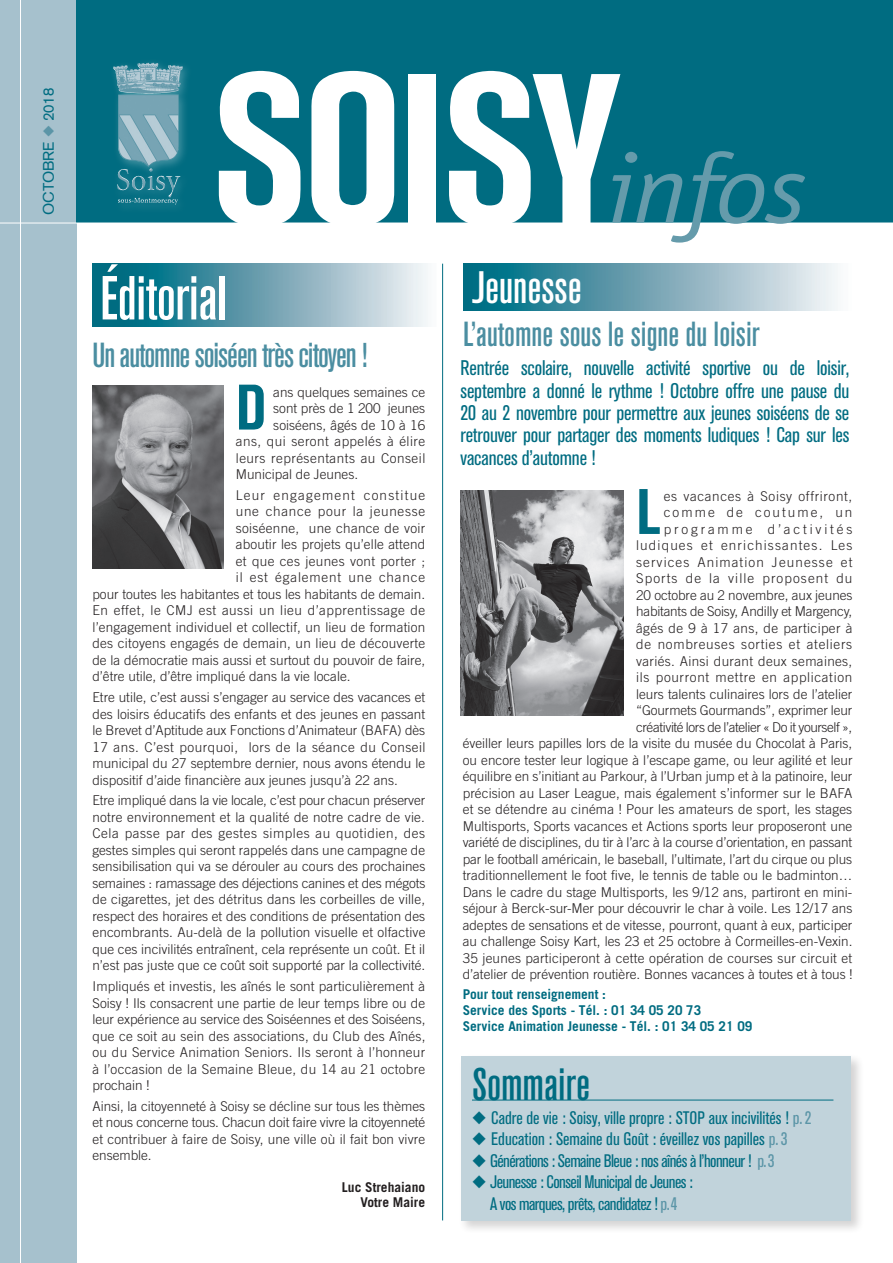
<style>
.page{position:relative;width:893px;height:1263px;background:#fff}
.page>*{position:absolute;margin:0;border:0;box-sizing:border-box;transform-origin:0 0}
.t1{font:700 condensed 211.5px "Akzidenz Grotesk BQ";letter-spacing:-.025em;color:#fff}
.t2{font:700 condensed 63.6px "Akzidenz Grotesk BQ";color:#006c81}
.t3{font:500 condensed 61.5px "Akzidenz Grotesk BQ";letter-spacing:-.01em;color:#fff}
.t4{font:500 condensed 45px "Akzidenz Grotesk BQ";color:#006c81}
.t5{font:500 condensed 45px "Akzidenz Grotesk BQ";color:#fff}
.t6{font:500 condensed 34.5px "Akzidenz Grotesk BQ";color:#4b8ea1}
.t7{font:500 condensed 34.5px "Akzidenz Grotesk BQ";letter-spacing:-.03em;color:#4b8ea1}
.t8{font:condensed 21px/22.5px "Akzidenz Grotesk BQ";letter-spacing:-.005em;color:#006c81;text-align:justify}
.t9{font:condensed 18px/21.6px "Akzidenz Grotesk BQ";letter-spacing:-.03em;color:#006c81;text-align:center}
.t10{font:condensed 18px "Akzidenz Grotesk BQ";color:#006c81}
.t11{font:15px "Akzidenz Grotesk";color:#006c81}
.t12{font:300 13.5px/16.5px "Trade Gothic";letter-spacing:.005em;color:#231f20;text-align:justify}
.t13{font:300 13.5px "Trade Gothic";letter-spacing:.035em;color:#231f20}
.t14{font:700 13.5px/15.8px "Trade Gothic";color:#006c81}
.t15{font:300 13.5px "Trade Gothic";letter-spacing:.03em;color:#231f20}
.t16{font:300 13.5px "Trade Gothic";letter-spacing:.09em;color:#231f20}
.t17{font:300 13.5px "Trade Gothic";letter-spacing:.055em;color:#231f20}
.t18{font:300 13.5px "Trade Gothic";letter-spacing:.065em;color:#231f20}
.t19{font:700 13.5px/15px "Trade Gothic";color:#231f20;text-align:right}
.s1{color:#5b95a7}
.s2{font-family:"Officina Sans";font-weight:400;font-style:italic;font-stretch:normal;font-size:98.55px;color:#659bab}
</style>
<div class="page">
<div style="left:459px;top:1053px;width:406px;height:181px;background:#231f20;opacity:.2"></div>
<div style="left:461px;top:1056px;width:389px;height:164px;background:#c1d3db"></div>
<div style="left:463px;top:264px;width:390px;height:46px;background:linear-gradient(to right,#00627b,#fff5f8)"></div>
<div style="left:0;top:0;width:77px;height:1263px;background:#a6c1cd"></div>
<div style="left:77px;top:0;width:816px;height:223px;background:#006c81"></div>
<div style="left:108px;top:58px;width:85px;height:156px;background:#fff;opacity:.26"></div>
<img style="left:113px;top:63px;width:40px;height:31px">
<hr style="left:442px;top:264px;width:1px;height:956px;background:#006c81">
<hr style="left:20px;top:0;width:1px;height:1263px;background:#fff">
<hr style="left:0;top:223px;width:893px;height:1px;background:#fff">
<hr style="left:472px;top:1100px;width:361px;height:1px;background:#006c81">
<svg style="left:92px;top:263px;width:336px;height:64px;background:#69a3b2"></svg>
<img style="left:92px;top:386px;width:131px;height:182px">
<img style="left:461px;top:490px;width:162px;height:226px">
<p class="t11" style="left:40px;top:215px;width:129px;rotate:-90deg">OCTOBRE <span class="s1">◆</span> 2018</p>
<h1 class="t1" style="left:211px;top:29px;width:598px">SOISY<span class="s2">infos</span></h1>
<h3 class="t3" style="left:100px;top:263px;width:129px">Éditorial</h3>
<h3 class="t7" style="left:92px;top:335px;width:277px">Un automne soiséen très citoyen !</h3>
<h2 class="t2" style="left:236px;top:371px;width:32px">D</h2>
<p class="t12" style="left:273px;top:383px;width:153px">ans quelques semaines ce</p>
<p class="t12" style="left:273px;top:400px;width:153px">sont près de 1 200 jeunes</p>
<p class="t12" style="left:273px;top:416px;width:153px">soiséens, âgés de 10 à 16</p>
<p class="t13" style="left:236px;top:433px;width:191px">ans, qui seront appelés à élire</p>
<p class="t13" style="left:236px;top:450px;width:191px">leurs représentants au Conseil</p>
<p class="t12" style="left:236px;top:466px;width:124px">Municipal de Jeunes.</p>
<p class="t16" style="left:236px;top:487px;width:191px">Leur engagement constitue</p>
<p class="t17" style="left:236px;top:503px;width:191px">une chance pour la jeunesse</p>
<p class="t12" style="left:236px;top:520px;width:191px">soiséenne, une chance de voir</p>
<p class="t12" style="left:236px;top:536px;width:191px">aboutir les projets qu’elle attend</p>
<p class="t15" style="left:236px;top:553px;width:191px">et que ces jeunes vont porter ;</p>
<p class="t18" style="left:236px;top:569px;width:191px">il est également une chance</p>
<p class="t12" style="left:92px;top:585px;width:334px">pour toutes les habitantes et tous les habitants de demain.</p>
<p class="t13" style="left:92px;top:602px;width:334px">En effet, le CMJ est aussi un lieu d’apprentissage de</p>
<p class="t12" style="left:92px;top:618px;width:334px">l’engagement individuel et collectif, un lieu de formation</p>
<p class="t12" style="left:92px;top:635px;width:334px">des citoyens engagés de demain, un lieu de découverte</p>
<p class="t12" style="left:92px;top:651px;width:334px">de la démocratie mais aussi et surtout du pouvoir de faire,</p>
<p class="t12" style="left:92px;top:668px;width:260px">d’être utile, d’être impliqué dans la vie locale.</p>
<p class="t12" style="left:92px;top:689px;width:334px">Etre utile, c’est aussi s’engager au service des vacances et des loisirs éducatifs des enfants et des jeunes en passant le Brevet d’Aptitude aux Fonctions d’Animateur (BAFA) dès 17 ans. C’est pourquoi, lors de la séance du Conseil municipal du 27 septembre dernier, nous avons étendu le dispositif d’aide financière aux jeunes jusqu’à 22 ans.</p>
<p class="t12" style="left:92px;top:792px;width:334px">Etre impliqué dans la vie locale, c’est pour chacun préserver notre environnement et la qualité de notre cadre de vie.<br>Cela passe par des gestes simples au quotidien, des gestes simples qui seront rappelés dans une campagne de sensibilisation qui va se dérouler au cours des prochaines semaines : ramassage des déjections canines et des mégots de cigarettes, jet des détritus dans les corbeilles de ville, respect des horaires et des conditions de présentation des encombrants. Au-delà de la pollution visuelle et olfactive que ces incivilités entraînent, cela représente un coût. Et il n’est pas juste que ce coût soit supporté par la collectivité.</p>
<p class="t12" style="left:92px;top:978px;width:334px">Impliqués et investis, les aînés le sont particulièrement à Soisy ! Ils consacrent une partie de leur temps libre ou de leur expérience au service des Soiséennes et des Soiséens, que ce soit au sein des associations, du Club des Aînés, ou du Service Animation Seniors. Ils seront à l’honneur à l’occasion de la Semaine Bleue, du 14 au 21 octobre prochain !</p>
<p class="t12" style="left:92px;top:1097px;width:334px">Ainsi, la citoyenneté à Soisy se décline sur tous les thèmes et nous concerne tous. Chacun doit faire vivre la citoyenneté et contribuer à faire de Soisy, une ville où il fait bon vivre ensemble.</p>
<p class="t19" style="left:342px;top:1179px;width:85px">Luc Strehaiano<br>Votre Maire</p>
<h3 class="t5" style="left:472px;top:262px;width:111px">Jeunesse</h3>
<h3 class="t6" style="left:463px;top:315px;width:298px">L’automne sous le signe du loisir</h3>
<p class="t8" style="left:461px;top:357px;width:390px">Rentrée scolaire, nouvelle activité sportive ou de loisir, septembre a donné le rythme ! Octobre offre une pause du 20 au 2 novembre pour permettre aux jeunes soiséens de se retrouver pour partager des moments ludiques ! Cap sur les vacances d’automne !</p>
<h2 class="t2" style="left:636px;top:475px;width:25px">L</h2>
<p class="t12" style="left:463px;top:488px;width:391px;text-align:right">es vacances à Soisy offriront,<br>comme de coutume, un<br>programme d’activités<br>ludiques et enrichissantes. Les<br>services Animation Jeunesse et<br>Sports de la ville proposent du<br>20 octobre au 2 novembre, aux jeunes<br>habitants de Soisy, Andilly et Margency,<br>âgés de 9 à 17 ans, de participer à<br>de nombreuses sorties et ateliers<br>variés. Ainsi durant deux semaines,<br>ils pourront mettre en application<br>leurs talents culinaires lors de l’atelier<br>“Gourmets Gourmands”, exprimer leur<br>créativité lors de l’atelier « Do it yourself »,<br>éveiller leurs papilles lors de la visite du musée du Chocolat à Paris, ou encore tester leur logique à l’escape game, ou leur agilité et leur équilibre en s’initiant au Parkour, à l’Urban jump et à la patinoire, leur précision au Laser League, mais également s’informer sur le BAFA et se détendre au cinéma ! Pour les amateurs de sport, les stages Multisports, Sports vacances et Actions sports leur proposeront une variété de disciplines, du tir à l’arc à la course d’orientation, en passant par le football américain, le baseball, l’ultimate, l’art du cirque ou plus traditionnellement le foot five, le tennis de table ou le badminton… Dans le cadre du stage Multisports, les 9/12 ans, partiront en mini&shy;séjour à Berck-sur-Mer pour découvrir le char à voile. Les 12/17 ans adeptes de sensations et de vitesse, pourront, quant à eux, participer au challenge Soisy Kart, les 23 et 25 octobre à Cormeilles-en-Vexin.<br>35 jeunes participeront à cette opération de courses sur circuit et d’atelier de prévention routière. Bonnes vacances à toutes et à tous !</p>
<p class="t14" style="left:463px;top:986px;width:291px">Pour tout renseignement :<br>Service des Sports - Tél. : 01 34 05 20 73<br>Service Animation Jeunesse - Tél. : 01 34 05 21 09</p>
<h3 class="t4" style="left:472px;top:1059px;width:120px">Sommaire</h3>
<h3 class="t10" style="left:472px;top:1107px;width:341px">◆ Cadre de vie : Soisy, ville propre : STOP aux incivilités ! <span class="s1">p.2</span></h3>
<h3 class="t10" style="left:472px;top:1129px;width:317px">◆ Education : Semaine du Goût : éveillez vos papilles <span class="s1">p.3</span></h3>
<h3 class="t9" style="left:472px;top:1150px;width:304px">◆ Générations : Semaine Bleue : nos aînés à l’honneur ! <span class="s1">p.3</span></h3>
<h3 class="t9" style="left:472px;top:1171px;width:222px">◆ Jeunesse : Conseil Municipal de Jeunes :<br>A vos marques, prêts, candidatez ! <span class="s1">p.4</span></h3>
</div>
